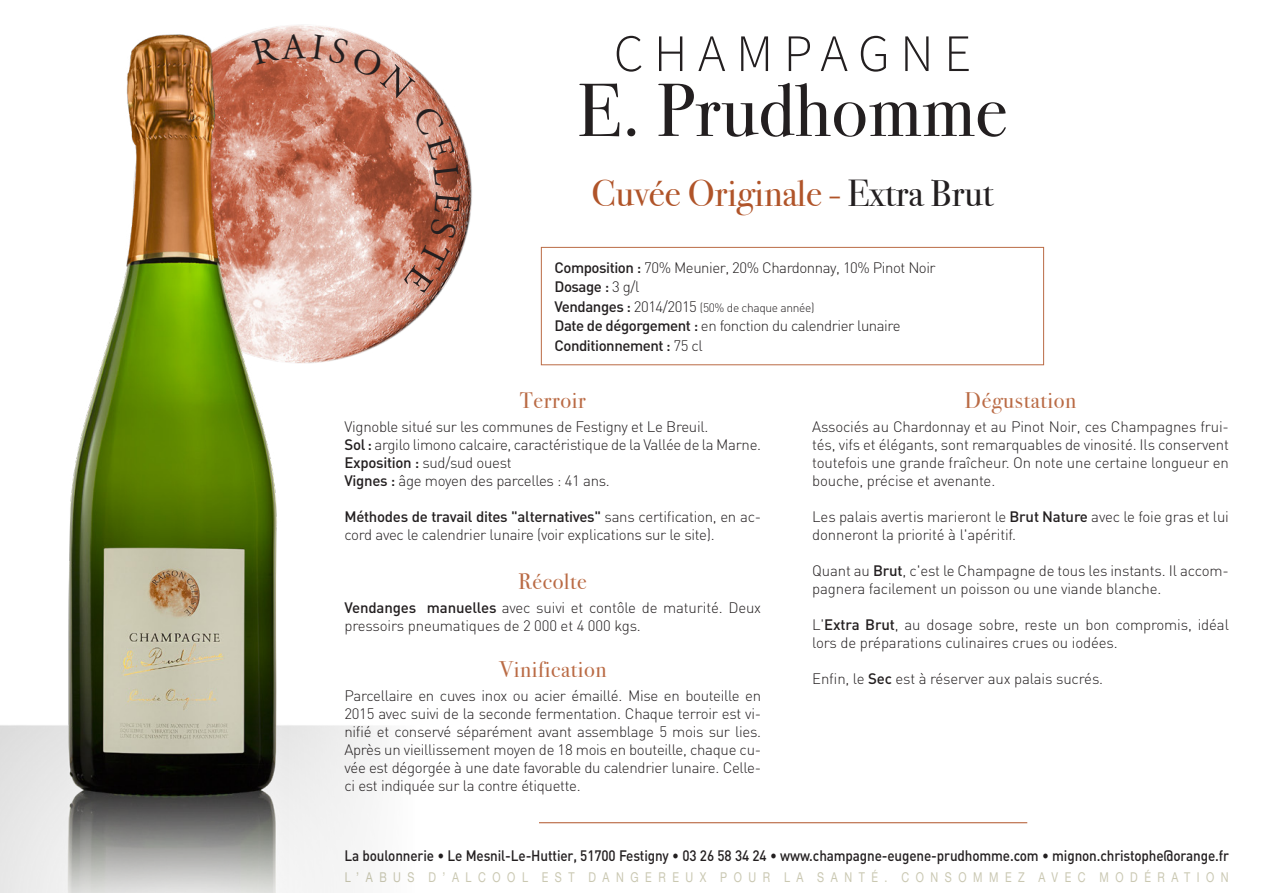
<style>
.page{position:relative;width:1263px;height:893px;background:#fff}
.page>*{position:absolute;margin:0;border:0;box-sizing:border-box;transform-origin:0 0}
.t1{font:75px "Bodoni Svty Two ITCTT";letter-spacing:.01em;color:#231f20}
.t2{font:300 52.5px "Source Sans Pro";letter-spacing:.2em;color:#231f20}
.t3{font:37.5px "Bodoni Svty Two ITCTT";color:#b05429}
.t4{font:22.5px "Bodoni Svty Two ITCTT";letter-spacing:.03em;color:#ba6b45}
.t5{font:300 15px/18px "DIN";letter-spacing:-.02em;color:#231f20}
.t6{font:500 15px "DIN";letter-spacing:-.01em;color:#231f20;scale:.9 1}
.t7{font:500 15px/19.5px "DIN";letter-spacing:-.03em;color:#231f20}
.t8{font:13.5px "Helvetica Neue";letter-spacing:.605em;color:#cac8b2;scale:.8 1}
.t9{font:300 12px "DIN";letter-spacing:-.03em;color:#231f20}
.s1{color:#231f20}
.s2{font-weight:500}
.s3{font-weight:500;font-size:15px}
.s4{font-size:15px}
.s5{font-weight:300}
</style>
<div class="page">
<img style="left:0;top:25px;width:613px;height:868px">
<svg style="left:541px;top:247px;width:503px;height:119px"></svg>
<hr style="left:539px;top:822px;width:488px;height:1px;background:#b05429">
<svg style="left:251px;top:33px;width:55px;height:32px;background:#d79c8a"></svg>
<svg style="left:312px;top:34px;width:148px;height:152px"></svg>
<svg style="left:403px;top:192px;width:57px;height:103px;background:#b9745f"></svg>
<h2 class="t2" style="left:614px;top:21px;width:359px">CHAMPAGNE</h2>
<h1 class="t1" style="left:577px;top:49px;width:432px">E. Prudhomme</h1>
<h3 class="t3" style="left:591px;top:162px;width:403px">Cuvée Originale - <span class="s1">Extra Brut</span></h3>
<p class="t5" style="left:554px;top:258px;width:383px;line-height:19.5px"><span class="s2">Composition :</span> 70% Meunier, 20% Chardonnay, 10% Pinot Noir<br><span class="s2">Dosage :</span> 3 g/l</p>
<p class="t9" style="left:554px;top:300px;width:261px"><span class="s3">Vendanges :</span> <span class="s4">2014/2015</span> (50% de chaque année)</p>
<p class="t7" style="left:554px;top:316px;width:347px">Date de dégorgement : <span class="s5">en fonction du calendrier lunaire<br></span>Conditionnement : <span class="s5">75 cl</span></p>
<h3 class="t4" style="left:520px;top:382px;width:68px">Terroir</h3>
<h3 class="t4" style="left:965px;top:382px;width:113px">Dégustation</h3>
<p class="t5" style="left:344px;top:417px;width:418px">Vignoble situé sur les communes de Festigny et Le Breuil.<br><span class="s2">Sol :</span> argilo limono calcaire, caractéristique de la Vallée de la Marne.<br><span class="s2">Exposition :</span> sud/sud ouest<br><span class="s2">Vignes :</span> âge moyen des parcelles : 41 ans.</p>
<p class="t5" style="left:344px;top:507px;width:418px"><span class="s2">Méthodes de travail dites "alternatives"</span> sans certification, en ac&shy;cord avec le calendrier lunaire (voir explications sur le site).</p>
<h3 class="t4" style="left:519px;top:563px;width:70px">Récolte</h3>
<p class="t5" style="left:344px;top:598px;width:418px"><span class="s2">Vendanges manuelles</span> avec suivi et contôle de maturité. Deux pressoirs pneumatiques de 2 000 et 4 000 kgs.</p>
<h3 class="t4" style="left:499px;top:651px;width:109px">Vinification</h3>
<p class="t5" style="left:344px;top:686px;width:418px;text-align:justify">Parcellaire en cuves inox ou acier émaillé. Mise en bouteille en 2015 avec suivi de la seconde fermentation. Chaque terroir est vi&shy;nifié et conservé séparément avant assemblage 5 mois sur lies.<br>Après un vieillissement moyen de 18 mois en bouteille, chaque cu&shy;vée est dégorgée à une date favorable du calendrier lunaire. Celle&shy;ci est indiquée sur la contre étiquette.</p>
<p class="t5" style="left:812px;top:417px;width:418px;text-align:justify">Associés au Chardonnay et au Pinot Noir, ces Champagnes frui&shy;tés, vifs et élégants, sont remarquables de vinosité. Ils conservent toutefois une grande fraîcheur. On note une certaine longueur en bouche, précise et avenante.</p>
<p class="t5" style="left:812px;top:507px;width:418px">Les palais avertis marieront le <span class="s2">Brut Nature</span> avec le foie gras et lui donneront la priorité à l'apéritif.</p>
<p class="t5" style="left:812px;top:561px;width:418px">Quant au <span class="s2">Brut</span>, c'est le Champagne de tous les instants. Il accom&shy;pagnera facilement un poisson ou une viande blanche.</p>
<p class="t5" style="left:812px;top:615px;width:418px">L'<span class="s2">Extra Brut</span>, au dosage sobre, reste un bon compromis, idéal lors de préparations culinaires crues ou iodées.</p>
<p class="t5" style="left:812px;top:669px;width:292px">Enfin, le <span class="s2">Sec</span> est à réserver aux palais sucrés.</p>
<p class="t6" style="left:344px;top:846px;width:984px">La boulonnerie • Le Mesnil-Le-Huttier, 51700 Festigny • 03 26 58 34 24 • www.champagne-eugene-prudhomme.com • mignon.christophe@orange.fr</p>
<p class="t8" style="left:344px;top:869px;width:1107px">L’ABUS D’ALCOOL EST DANGEREUX POUR LA SANTÉ. CONSOMMEZ AVEC MODÉRATION</p>
</div>
